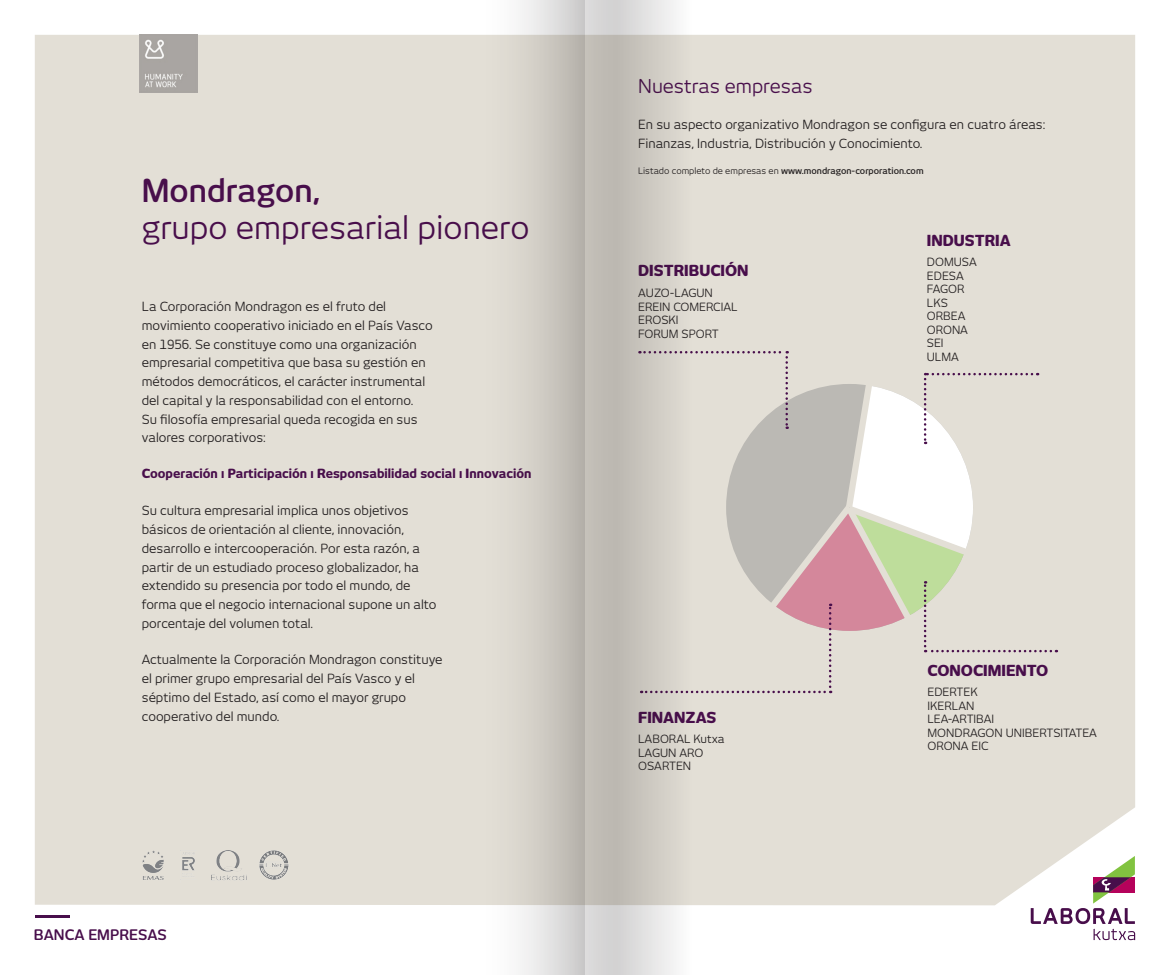
<style>
.page{position:relative;width:1170px;height:975px;background:#fff}
.page>*{position:absolute;margin:0;border:0;box-sizing:border-box;transform-origin:0 0}
.t1{font:31.25px "New June";color:#480e4b}
.t2{font:600 31.25px "New June";color:#480e4b}
.t3{font:18.75px "New June";color:#480e4b}
.t4{font:800 15px "New June";color:#480e4b}
.t5{font:600 14.38px "New June";color:#480e4b}
.t6{font:12.5px/18.8px "New June";color:#231f20}
.t7{font:800 12.5px "New June";color:#480e4b}
.t8{font:11.25px "New June";color:#231f20}
.t9{font:600 8.75px "New June";color:#231f20}
.s1{font-weight:400}
</style>
<div class="page">
<div style="left:35px;top:35px;width:1099px;height:870px;background:#e3dfd6"></div>
<svg style="left:1030px;top:855px;width:104px;height:85px"></svg>
<hr style="left:35px;top:915px;width:35px;height:3px;background:#480e4b">
<svg style="left:691px;top:351px;width:365px;height:342px;background:#dcd5ce"></svg>
<img style="left:212px;top:850px;width:34px;height:30px">
<img style="left:259px;top:850px;width:29px;height:29px">
<img style="left:180px;top:850px;width:16px;height:32px">
<img style="left:142px;top:850px;width:22px;height:30px">
<img style="left:140px;top:35px;width:58px;height:58px">
<svg style="left:478px;top:0;width:107px;height:974px;background:#d4d0c9"></svg>
<svg style="left:585px;top:0;width:106px;height:974px;background:#ccc9c2"></svg>
<p class="t2" style="left:142px;top:172px;width:180px">Mondragon,</p>
<p class="t1" style="left:142px;top:209px;width:389px">grupo empresarial pionero</p>
<p class="t6" style="left:142px;top:297px;width:292px">La Corporación Mondragon es el fruto del movimiento cooperativo iniciado en el País Vasco en 1956. Se constituye como una organización empresarial competitiva que basa su gestión en métodos democráticos, el carácter instrumental del capital y la responsabilidad con el entorno.<br>Su filosofía empresarial queda recogida en sus valores corporativos:</p>
<p class="t7" style="left:142px;top:466px;width:391px">Cooperación ı Participación ı Responsabilidad social ı Innovación</p>
<p class="t6" style="left:142px;top:501px;width:296px">Su cultura empresarial implica unos objetivos básicos de orientación al cliente, innovación, desarrollo e intercooperación. Por esta razón, a partir de un estudiado proceso globalizador, ha extendido su presencia por todo el mundo, de forma que el negocio internacional supone un alto porcentaje del volumen total.</p>
<p class="t6" style="left:142px;top:650px;width:302px">Actualmente la Corporación Mondragon constituye el primer grupo empresarial del País Vasco y el séptimo del Estado, así como el mayor grupo cooperativo del mundo.</p>
<p class="t5" style="left:34px;top:925px;width:134px">BANCA EMPRESAS</p>
<p class="t3" style="left:638px;top:75px;width:176px">Nuestras empresas</p>
<p class="t6" style="left:638px;top:115px;width:408px">En su aspecto organizativo Mondragon se configura en cuatro áreas:<br>Finanzas, Industria, Distribución y Conocimiento.</p>
<p class="t9" style="left:638px;top:165px;width:287px"><span class="s1">Listado completo de empresas en</span> www.mondragon-corporation.com</p>
<p class="t4" style="left:638px;top:262px;width:112px">DISTRIBUCIÓN</p>
<p class="t8" style="left:638px;top:286px;width:76px">AUZO-LAGUN</p>
<p class="t8" style="left:638px;top:300px;width:101px">EREIN COMERCIAL</p>
<p class="t8" style="left:638px;top:313px;width:42px">EROSKI</p>
<p class="t8" style="left:638px;top:327px;width:82px">FORUM SPORT</p>
<p class="t4" style="left:638px;top:708px;width:80px">FINANZAS</p>
<p class="t8" style="left:638px;top:732px;width:88px">LABORAL Kutxa</p>
<p class="t8" style="left:638px;top:746px;width:67px">LAGUN ARO</p>
<p class="t8" style="left:638px;top:759px;width:55px">OSARTEN</p>
<p class="t4" style="left:926px;top:231px;width:85px">INDUSTRIA</p>
<p class="t8" style="left:926px;top:255px;width:51px">DOMUSA</p>
<p class="t8" style="left:926px;top:269px;width:38px">EDESA</p>
<p class="t8" style="left:926px;top:282px;width:39px">FAGOR</p>
<p class="t8" style="left:926px;top:296px;width:23px">LKS</p>
<p class="t8" style="left:926px;top:309px;width:40px">ORBEA</p>
<p class="t8" style="left:926px;top:323px;width:43px">ORONA</p>
<p class="t8" style="left:926px;top:336px;width:18px">SEI</p>
<p class="t8" style="left:926px;top:350px;width:34px">ULMA</p>
<p class="t4" style="left:927px;top:661px;width:122px">CONOCIMIENTO</p>
<p class="t8" style="left:927px;top:685px;width:52px">EDERTEK</p>
<p class="t8" style="left:927px;top:699px;width:48px">IKERLAN</p>
<p class="t8" style="left:927px;top:712px;width:68px">LEA-ARTIBAI</p>
<p class="t8" style="left:927px;top:726px;width:171px">MONDRAGON UNIBERTSITATEA</p>
<p class="t8" style="left:927px;top:739px;width:63px">ORONA EIC</p>
</div>
